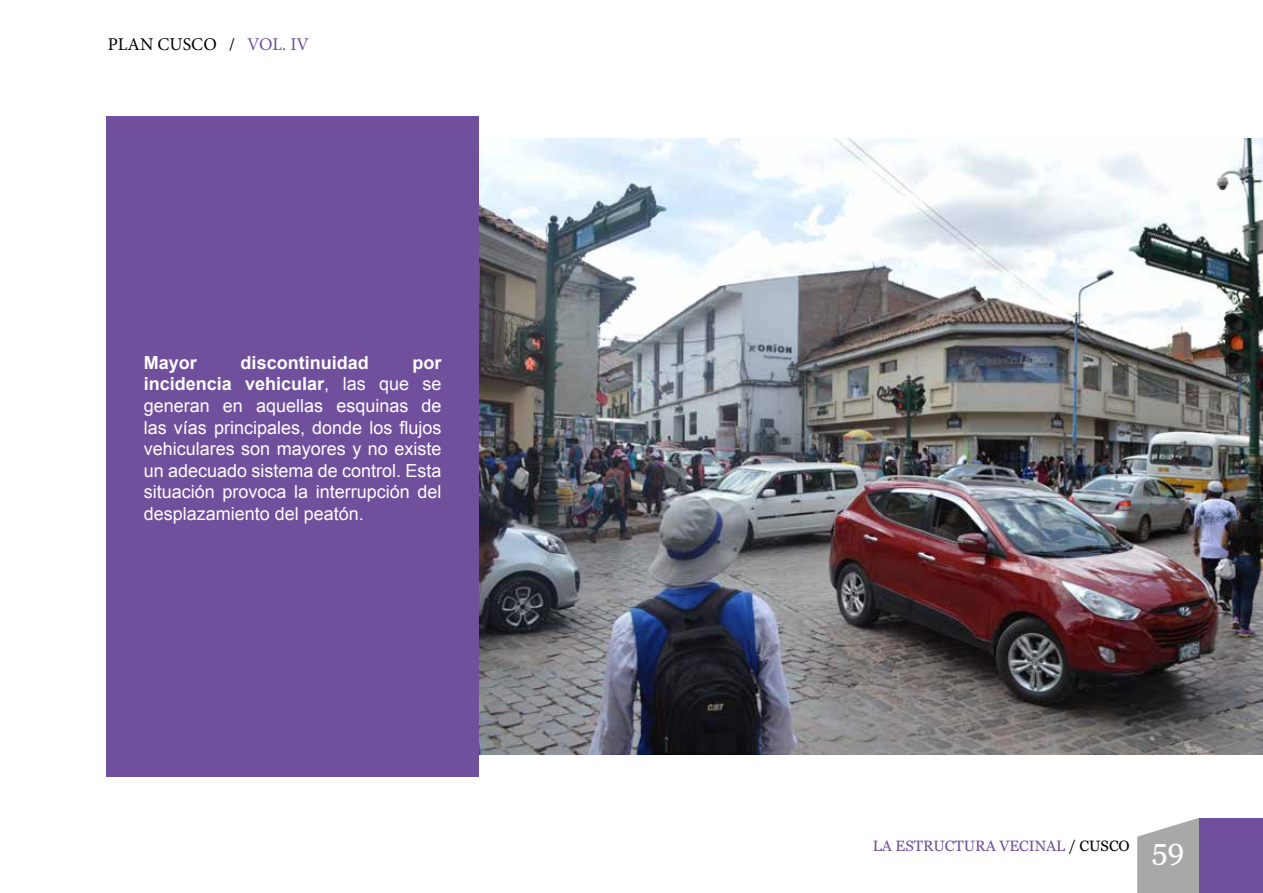
<style>
.page{position:relative;width:1263px;height:893px;background:#fff}
.page>*{position:absolute;margin:0;border:0;box-sizing:border-box;transform-origin:0 0}
.t1{font:30px "Vani";color:#fff}
.t2{font:18px/21.6px "Arial";color:#fff;text-align:justify}
.t3{font:700 18px "Arial";color:#fff}
.t4{font:18px "Minion Pro";color:#000}
.t5{font:15px "Vani";color:#704f9c}
.s1{color:#704f9c}
.s2{font-weight:700}
.s3{color:#000}
</style>
<div class="page">
<svg style="left:1137px;top:818px;width:62px;height:75px;background:#b3b3b2"></svg>
<div style="left:1199px;top:818px;width:64px;height:75px;background:#704f9c"></div>
<img style="left:479px;top:138px;width:784px;height:617px">
<div style="left:106px;top:116px;width:373px;height:661px;background:#704f9c"></div>
<p class="t4" style="left:108px;top:32px;width:203px">PLAN CUSCO / <span class="s1">VOL. IV</span></p>
<p class="t3" style="left:144px;top:350px;width:55px">Mayor</p>
<p class="t3" style="left:241px;top:350px;width:130px">discontinuidad</p>
<p class="t2" style="left:144px;top:352px;width:299px;text-indent:269px"><span class="s2">por incidencia vehicular</span>, las que se generan en aquellas esquinas de las vías principales, donde los flujos vehiculares son mayores y no existe un adecuado sistema de control. Esta situación provoca la interrupción del desplazamiento del peatón.</p>
<p class="t5" style="left:873px;top:837px;width:258px">LA ESTRUCTURA VECINAL <span class="s3">/ CUSCO</span></p>
<h1 class="t1" style="left:1152px;top:832px;width:34px">59</h1>
</div>
